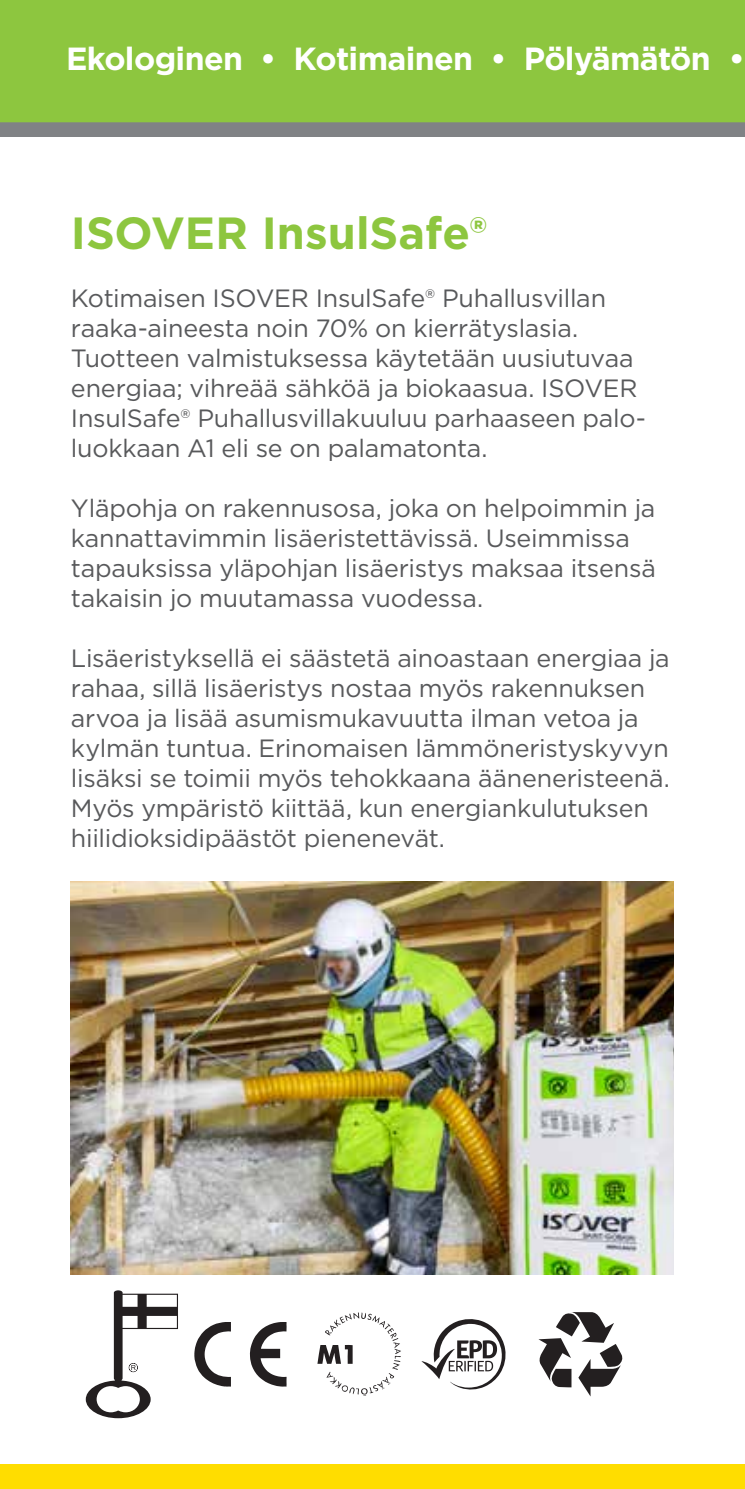
<style>
.page{position:relative;width:745px;height:1489px;background:#fff}
.page>*{position:absolute;margin:0;border:0;box-sizing:border-box;transform-origin:0 0}
.t1{font:700 45px "Gotham";color:#8dc63f}
.t2{font:700 32px "Gotham";letter-spacing:-.02em;color:#fff}
.t3{font:25px/30px "Gotham";letter-spacing:-.01em;color:#58595b}
</style>
<div class="page">
<div style="left:0;top:122px;width:744px;height:14px;background:#808285"></div>
<div style="left:0;top:1463px;width:744px;height:25px;background:#fd0"></div>
<div style="left:0;top:0;width:744px;height:122px;background:#8dc63f"></div>
<img style="left:71px;top:881px;width:602px;height:394px">
<svg style="left:86px;top:1290px;width:92px;height:127px"></svg>
<svg style="left:317px;top:1312px;width:84px;height:83px"></svg>
<svg style="left:194px;top:1322px;width:37px;height:64px"></svg>
<svg style="left:250px;top:1322px;width:36px;height:64px"></svg>
<svg style="left:421px;top:1319px;width:85px;height:71px"></svg>
<svg style="left:538px;top:1312px;width:85px;height:84px"></svg>
<p class="t2" style="left:66px;top:37px;width:679px">Ekologinen • Kotimainen • Pölyämätön •</p>
<h1 class="t1" style="left:71px;top:203px;width:417px">ISOVER InsulSafe®</h1>
<p class="t3" style="left:71px;top:283px;width:576px">Kotimaisen ISOVER InsulSafe® Puhallusvillan raaka-aineesta noin 70% on kierrätyslasia.<br>Tuotteen valmistuksessa käytetään uusiutuvaa energiaa; vihreää sähköä ja biokaasua. ISOVER InsulSafe® Puhallusvillakuuluu parhaaseen palo&shy;luokkaan A1 eli se on palamatonta.</p>
<p class="t3" style="left:71px;top:493px;width:586px">Yläpohja on rakennusosa, joka on helpoimmin ja kannattavimmin lisäeristettävissä. Useimmissa tapauksissa yläpohjan lisäeristys maksaa itsensä takaisin jo muutamassa vuodessa.</p>
<p class="t3" style="left:71px;top:643px;width:600px">Lisäeristyksellä ei säästetä ainoastaan energiaa ja rahaa, sillä lisäeristys nostaa myös rakennuksen arvoa ja lisää asumismukavuutta ilman vetoa ja kylmän tuntua. Erinomaisen lämmöneristyskyvyn lisäksi se toimii myös tehokkaana ääneneristeenä.<br>Myös ympäristö kiittää, kun energiankulutuksen hiilidioksidipäästöt pienenevät.</p>
</div>
